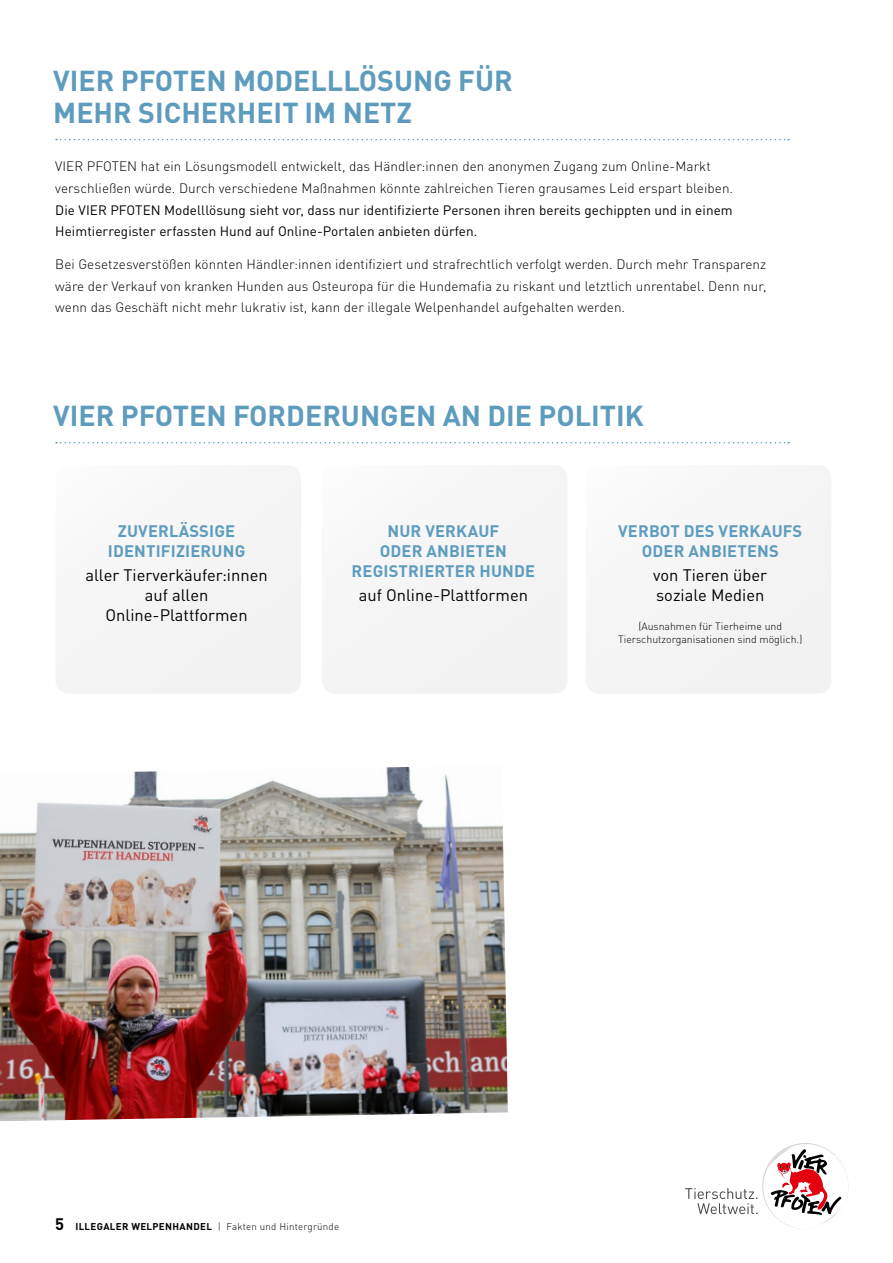
<style>
.page{position:relative;width:893px;height:1263px;background:#fff}
.page>*{position:absolute;margin:0;border:0;box-sizing:border-box;transform-origin:0 0}
.t1{font:700 28.5px/31.5px "DIN Pro";color:#5e9cbe}
.t2{font:700 16.5px/19.8px "DIN Pro";letter-spacing:.01em;color:#5e9cbe;text-align:center}
.t3{font:16.5px/19.8px "DIN Pro";color:#000;text-align:center}
.t4{font:300 13.5px/21.8px "DIN Pro";letter-spacing:.005em;color:#000}
.t5{font:13.5px/21.8px "DIN Pro";letter-spacing:.005em;color:#000}
.t6{font:300 10.5px/12.6px "DIN Pro";color:#000;text-align:center}
.t7{font:300 9.75px "DIN Pro";letter-spacing:.025em;color:#000}
.s1{font-weight:700;font-size:16.5px}
.s2{font-weight:700}
</style>
<div class="page">
<svg style="left:685px;top:1188px;width:72px;height:26px"></svg>
<svg style="left:763px;top:1143px;width:84px;height:86px"></svg>
<svg style="left:56px;top:139px;width:733px;height:1px"></svg>
<svg style="left:56px;top:442px;width:733px;height:1px"></svg>
<div style="left:55px;top:465px;width:246px;height:229px;background:#f2f2f2;border-radius:13px"></div>
<div style="left:322px;top:465px;width:245px;height:229px;background:#f2f2f2;border-radius:13px"></div>
<div style="left:586px;top:465px;width:245px;height:229px;background:#f2f2f2;border-radius:13px"></div>
<img style="left:0;top:767px;width:508px;height:354px">
<h1 class="t1" style="left:53px;top:63px;width:461px">VIER PFOTEN MODELLLÖSUNG FÜR<br>MEHR SICHERHEIT IM NETZ</h1>
<p class="t4" style="left:55px;top:154px;width:679px">VIER PFOTEN hat ein Lösungsmodell entwickelt, das Händler:innen den anonymen Zugang zum Online-Markt verschließen würde. Durch verschiedene Maßnahmen könnte zahlreichen Tieren grausames Leid erspart bleiben.</p>
<p class="t5" style="left:55px;top:198px;width:679px">Die VIER PFOTEN Modelllösung sieht vor, dass nur identifizierte Personen ihren bereits gechippten und in einem<br>Heimtierregister erfassten Hund auf Online-Portalen anbieten dürfen.</p>
<p class="t4" style="left:55px;top:252px;width:713px;text-align:justify">Bei Gesetzesverstößen könnten Händler:innen identifiziert und strafrechtlich verfolgt werden. Durch mehr Transparenz wäre der Verkauf von kranken Hunden aus Osteuropa für die Hundemafia zu riskant und letztlich unrentabel. Denn nur, wenn das Geschäft nicht mehr lukrativ ist, kann der illegale Welpenhandel aufgehalten werden.</p>
<h1 class="t1" style="left:53px;top:398px;width:592px">VIER PFOTEN FORDERUNGEN AN DIE POLITIK</h1>
<p class="t2" style="left:108px;top:520px;width:139px">ZUVERLÄSSIGE<br>IDENTIFIZIERUNG</p>
<p class="t3" style="left:85px;top:564px;width:184px">aller Tierverkäufer:innen auf allen<br>Online-Plattformen</p>
<p class="t2" style="left:352px;top:520px;width:185px">NUR VERKAUF<br>ODER ANBIETEN<br>REGISTRIERTER HUNDE</p>
<p class="t3" style="left:359px;top:584px;width:171px">auf Online-Plattformen</p>
<p class="t2" style="left:618px;top:520px;width:186px">VERBOT DES VERKAUFS<br>ODER ANBIETENS</p>
<p class="t3" style="left:653px;top:564px;width:115px;text-align:left">von Tieren über soziale Medien</p>
<p class="t6" style="left:618px;top:619px;width:186px">(Ausnahmen für Tierheime und<br>Tierschutzorganisationen sind möglich.)</p>
<p class="t7" style="left:55px;top:1218px;width:285px"><span class="s1">5</span> <span class="s2">ILLEGALER WELPENHANDEL</span> | Fakten und Hintergründe</p>
</div>
